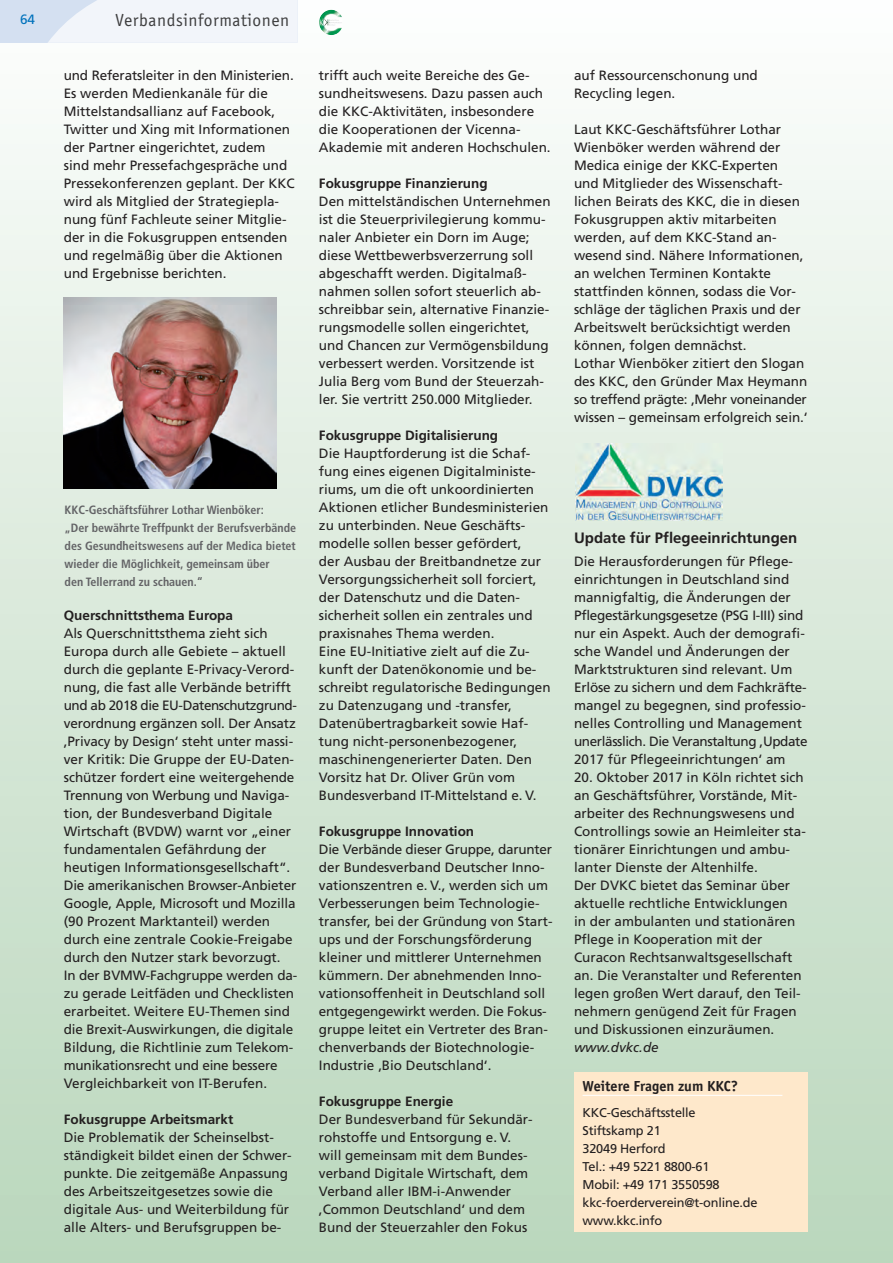
<style>
.page{position:relative;width:893px;height:1263px;background:#fff}
.page>*{position:absolute;margin:0;border:0;box-sizing:border-box;transform-origin:0 0}
.t1{font:18px "Officina Sans";letter-spacing:.03em;color:#3e3e3f}
.t2{font:700 15px "Frutiger";color:#231f20}
.t3{font:700 15px "Officina Sans";color:#231f20}
.t4{font:13.5px/18px "Frutiger";color:#231f20}
.t5{font:700 13.5px "Frutiger";color:#231f20}
.t6{font:italic 13.5px "Frutiger";color:#231f20}
.t7{font:13.5px "Frutiger";color:#0072bc}
.t8{font:12.75px/18px "Frutiger";letter-spacing:-.015em;color:#231f20}
.t9{font:700 condensed 12px/18px "Frutiger";color:#636366}
</style>
<div class="page">
<div style="left:0;top:0;width:893px;height:1263px;background:linear-gradient(to bottom,#fcfdfc,#b9d6bb)"></div>
<div style="left:0;top:0;width:298px;height:43px;background:#d4e0f1"></div>
<svg style="left:48px;top:0;width:250px;height:43px;background:#eff3f9"></svg>
<img style="left:576px;top:443px;width:146px;height:78px">
<div style="left:574px;top:1072px;width:234px;height:160px;background:#fee8cb"></div>
<hr style="left:583px;top:1095px;width:199px;height:1px;background:#fff">
<img style="left:64px;top:298px;width:212px;height:191px">
<svg style="left:319px;top:9px;width:24px;height:26px"></svg>
<svg style="left:337px;top:13px;width:3px;height:4px"></svg>
<p class="t7" style="left:20px;top:14px;width:17px">64</p>
<h1 class="t1" style="left:115px;top:13px;width:175px">Verbandsinformationen</h1>
<p class="t4" style="left:64px;top:68px;width:233px">und Referatsleiter in den Ministerien.<br>Es werden Medienkanäle für die Mittelstandsallianz auf Facebook, Twitter und Xing mit Informationen der Partner eingerichtet, zudem<br>sind mehr Pressefachgespräche und Pressekonferenzen geplant. Der KKC wird als Mitglied der Strategiepla&shy;nung fünf Fachleute seiner Mitglie&shy;der in die Fokusgruppen entsenden und regelmäßig über die Aktionen und Ergebnisse berichten.</p>
<p class="t9" style="left:65px;top:501px;width:233px">KKC-Geschäftsführer Lothar Wienböker:<br>„Der bewährte Treffpunkt der Berufsverbände des Gesundheitswesens auf der Medica bietet wieder die Möglichkeit, gemeinsam über<br>den Tellerrand zu schauen.“</p>
<p class="t5" style="left:64px;top:610px;width:171px">Querschnittsthema Europa</p>
<p class="t4" style="left:64px;top:626px;width:235px">Als Querschnittsthema zieht sich Europa durch alle Gebiete – aktuell durch die geplante E-Privacy-Verord&shy;nung, die fast alle Verbände betrifft und ab 2018 die EU-Datenschutzgrund&shy;verordnung ergänzen soll. Der Ansatz ,Privacy by Design‘ steht unter massi&shy;ver Kritik: Die Gruppe der EU-Daten&shy;schützer fordert eine weitergehende Trennung von Werbung und Naviga&shy;tion, der Bundesverband Digitale Wirtschaft (BVDW) warnt vor „einer fundamentalen Gefährdung der heutigen Informationsgesellschaft“.<br>Die amerikanischen Browser-Anbieter Google, Apple, Microsoft und Mozilla (90 Prozent Marktanteil) werden durch eine zentrale Cookie-Freigabe durch den Nutzer stark bevorzugt.<br>In der BVMW-Fachgruppe werden da - zu gerade Leitfäden und Checklisten erarbeitet. Weitere EU-Themen sind die Brexit-Auswirkungen, die digi tale Bildung, die Richtlinie zum Telekom&shy;munikationsrecht und eine bessere Vergleichbarkeit von IT-Berufen.</p>
<p class="t5" style="left:64px;top:1114px;width:171px">Fokusgruppe Arbeitsmarkt</p>
<p class="t4" style="left:64px;top:1130px;width:229px">Die Problematik der Scheinselbst - stän digkeit bildet einen der Schwer&shy;punkte. Die zeitgemäße Anpassung des Arbeitszeitgesetzes sowie die digitale Aus- und Weiterbildung für alle Alters- und Berufsgruppen be -</p>
<p class="t4" style="left:319px;top:68px;width:233px">trifft auch weite Bereiche des Ge - sundheitswesens. Dazu passen auch die KKC-Aktivitäten, insbesondere die Kooperationen der Vicenna-Akademie mit anderen Hochschulen.</p>
<p class="t5" style="left:319px;top:178px;width:170px">Fokusgruppe Finanzierung</p>
<p class="t4" style="left:319px;top:194px;width:233px">Den mittelständischen Unternehmen ist die Steuerprivilegierung kommu&shy;naler Anbieter ein Dorn im Auge; diese Wettbewerbsverzerrung soll abgeschafft werden. Digitalmaß - nahmen sollen sofort steuerlich ab - schreibbar sein, alternative Finanzie&shy;rungsmodelle sollen eingerichtet, und Chancen zur Vermögensbildung verbessert werden. Vorsitzende ist Julia Berg vom Bund der Steuerzah&shy;ler. Sie vertritt 250.000 Mitglieder.</p>
<p class="t5" style="left:319px;top:430px;width:181px">Fokusgruppe Digitalisierung</p>
<p class="t4" style="left:319px;top:446px;width:233px">Die Hauptforderung ist die Schaf&shy;fung eines eigenen Digitalministe - riums, um die oft unkoordinierten Aktionen etlicher Bundesministerien zu unterbinden. Neue Geschäfts - modelle sollen besser gefördert,<br>der Ausbau der Breitbandnetze zur Versorgungssicherheit soll forciert, der Datenschutz und die Daten - sicherheit sollen ein zentrales und praxisnahes Thema werden.<br>Eine EU-Initiative zielt auf die Zu - kunft der Datenökonomie und be - schreibt regulatorische Bedingungen zu Datenzugang und -transfer, Datenübertragbarkeit sowie Haf&shy;tung nicht-personenbezogener, maschinengenerierter Daten. Den Vorsitz hat Dr. Oliver Grün vom Bundesverband IT-Mittelstand e. V.</p>
<p class="t5" style="left:319px;top:826px;width:157px">Fokusgruppe Innovation</p>
<p class="t4" style="left:319px;top:842px;width:235px">Die Verbände dieser Gruppe, da runter der Bundesverband Deutscher Inno&shy;vationszentren e. V., werden sich um Verbesserungen beim Technologie&shy;transfer, bei der Gründung von Start&shy;ups und der Forschungsförderung kleiner und mittlerer Unternehmen kümmern. Der abnehmenden Inno&shy;vationsoffenheit in Deutschland soll entgegengewirkt werden. Die Fokus&shy;gruppe leitet ein Vertreter des Bran&shy;chenverbands der Biotechnologie-Industrie ‚Bio Deutschland‘.</p>
<p class="t5" style="left:319px;top:1096px;width:136px">Fokusgruppe Energie</p>
<p class="t4" style="left:319px;top:1112px;width:215px">Der Bundesverband für Sekundär&shy;rohstoffe und Entsorgung e. V. will gemeinsam mit dem Bundes - verband Digitale Wirtschaft, dem<br>Verband aller IBM-i-Anwender ,Common Deutschland‘ und dem<br>Bund der Steuerzahler den Fokus</p>
<p class="t4" style="left:574px;top:68px;width:185px">auf Ressourcenschonung und<br>Recycling legen.</p>
<p class="t4" style="left:574px;top:122px;width:235px">Laut KKC-Geschäftsführer Lothar Wienböker werden während der Medica einige der KKC-Experten<br>und Mitglieder des Wissenschaft - lichen Beirats des KKC, die in diesen Fokusgruppen aktiv mitarbeiten werden, auf dem KKC-Stand an - wesend sind. Nähere Informationen, an welchen Terminen Kontakte stattfinden können, sodass die Vor&shy;schläge der täglichen Praxis und der Arbeitswelt berücksichtigt werden können, folgen demnächst.<br>Lothar Wienböker zitiert den Slogan des KKC, den Gründer Max Heymann so treffend prägte: ‚Mehr voneinander wissen – gemeinsam erfolgreich sein.‘</p>
<p class="t2" style="left:574px;top:532px;width:225px">Update für Pflegeeinrichtungen</p>
<p class="t4" style="left:574px;top:554px;width:235px">Die Herausforderungen für Pflege - einrichtungen in Deutschland sind mannigfaltig, die Änderungen der Pflegestärkungsgesetze (PSG I-III) sind nur ein Aspekt. Auch der demografi&shy;sche Wandel und Änderungen der Marktstrukturen sind relevant. Um Erlöse zu sichern und dem Fachkräfte&shy;mangel zu begegnen, sind professio&shy;nelles Controlling und Management unerlässlich. Die Veranstaltung ,Update 2017 für Pflegeeinrichtungen‘ am</p>
<p class="t4" style="left:574px;top:770px;width:233px">20. Oktober 2017 in Köln richtet sich an Geschäftsführer, Vorstände, Mit&shy;arbeiter des Rechnungswesens und Controllings sowie an Heimleiter sta&shy;tionärer Einrichtungen und ambu&shy;lanter Dienste der Altenhilfe.<br>Der DVKC bietet das Seminar über aktuelle rechtliche Entwicklungen<br>in der ambulanten und stationären Pflege in Kooperation mit der Curacon Rechtsanwaltsgesellschaft an. Die Veranstalter und Referenten legen großen Wert darauf, den Teil&shy;nehmern genügend Zeit für Fragen und Diskussionen einzuräumen.</p>
<p class="t6" style="left:574px;top:1042px;width:86px">www.dvkc.de</p>
<p class="t3" style="left:583px;top:1080px;width:157px">Weitere Fragen zum KKC?</p>
<p class="t8" style="left:583px;top:1105px;width:176px">KKC-Geschäftsstelle<br>Stiftskamp 21<br>32049 Herford<br>Tel.: +49 5221 8800-61<br>Mobil: +49 171 3550598 kkc-foerderverein@t-online.de www.kkc.info</p>
</div>
